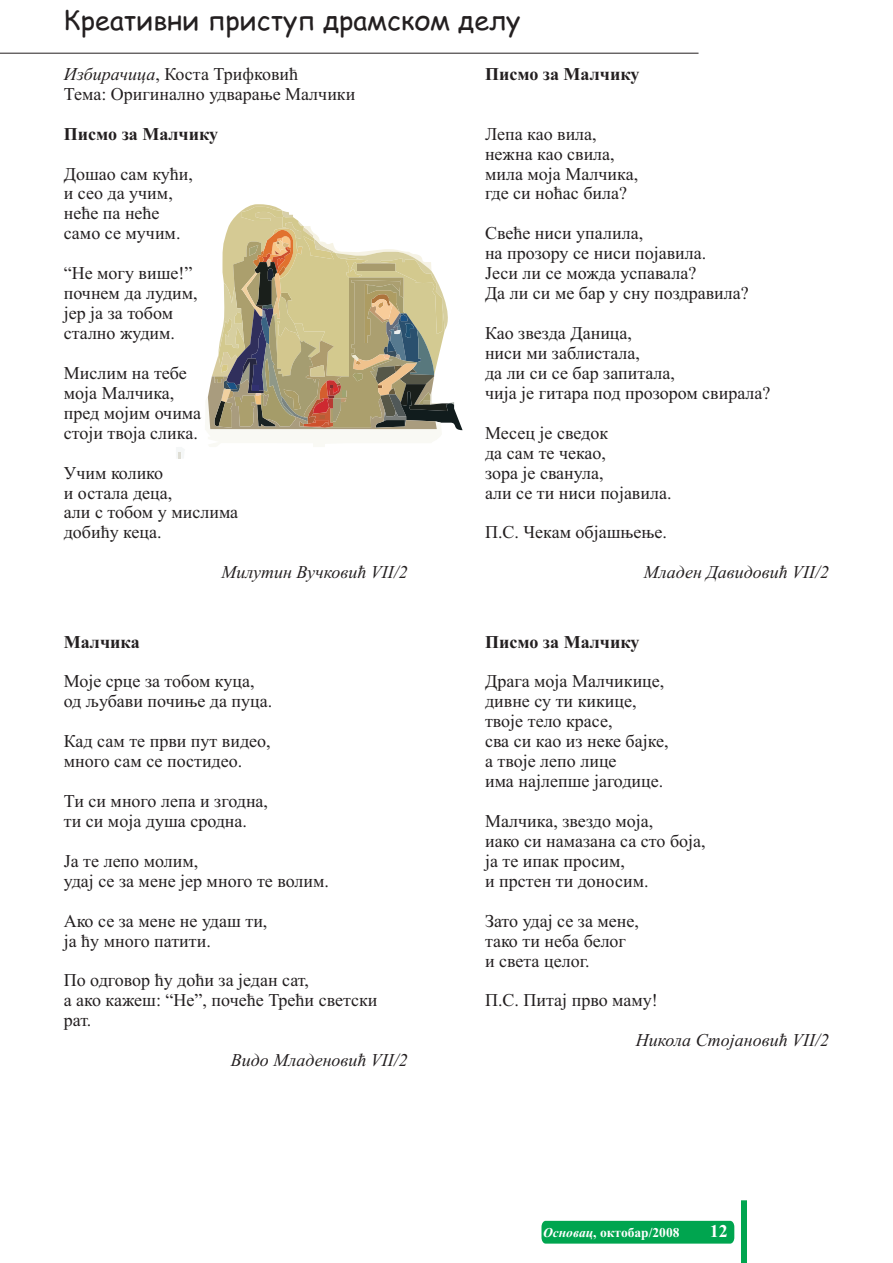
<style>
.page{position:relative;width:893px;height:1263px;background:#fff}
.page>*{position:absolute;margin:0;border:0;box-sizing:border-box;transform-origin:0 0}
.t1{font:27px "Comic Sans MS";color:#231f20}
.t2{font:18px/20px "Times New Roman";color:#231f20}
.t3{font:italic 18px "Times New Roman";color:#231f20}
.t4{font:700 18px "Times New Roman";color:#231f20}
.t5{font:700 18px "Times New Roman";color:#fff}
.t6{font:700 13.5px "Times New Roman";color:#fff}
.s1{font-style:italic}
</style>
<div class="page">
<svg style="left:205px;top:204px;width:258px;height:243px"></svg>
<svg style="left:178px;top:452px;width:3px;height:7px"></svg>
<div style="left:741px;top:1200px;width:6px;height:63px;background:#00a54f"></div>
<div style="left:541px;top:1221px;width:193px;height:22px;background:#00a54f"></div>
<hr style="left:0;top:53px;width:698px;height:1px;background:#231f20">
<h1 class="t1" style="left:64px;top:9px;width:458px">Креативни приступ драмском делу</h1>
<p class="t2" style="left:64px;top:66px;width:293px"><span class="s1">Избирачица</span>, Коста Трифковић<br>Тема: Оригинално удварање Малчики</p>
<p class="t4" style="left:64px;top:127px;width:156px">Писмо за Малчику</p>
<p class="t2" style="left:64px;top:165px;width:131px">Дошао сам кући, и сео да учим, неће па неће само се мучим.</p>
<p class="t2" style="left:64px;top:265px;width:135px">“Не могу више!” почнем да лудим, јер ја за тобом стално жудим.</p>
<p class="t2" style="left:64px;top:365px;width:139px">Мислим на тебе моја Малчика, пред мојим очима стоји твоја слика.</p>
<p class="t2" style="left:64px;top:464px;width:176px">Учим колико<br>и остала деца,<br>али с тобом у мислима добићу кеца.</p>
<p class="t3" style="left:222px;top:566px;width:188px">Милутин Вучковић VII/2</p>
<p class="t4" style="left:64px;top:635px;width:77px">Малчика</p>
<p class="t2" style="left:64px;top:673px;width:210px">Моје срце за тобом куца, од љубави почиње да пуца.</p>
<p class="t2" style="left:64px;top:733px;width:208px">Кад сам те први пут видео, много сам се постидео.</p>
<p class="t2" style="left:64px;top:793px;width:206px">Ти си много лепа и згодна, ти си моја душа сродна.</p>
<p class="t2" style="left:64px;top:852px;width:267px">Ја те лепо молим,<br>удај се за мене јер много те волим.</p>
<p class="t2" style="left:64px;top:912px;width:205px">Ако се за мене не удаш ти, ја ћу много патити.</p>
<p class="t2" style="left:64px;top:972px;width:315px">По одговор ћу доћи за један сат,<br>а ако кажеш: “Не”, почеће Трећи светски рат.</p>
<p class="t3" style="left:231px;top:1054px;width:179px">Видо Младеновић VII/2</p>
<p class="t4" style="left:485px;top:68px;width:156px">Писмо за Малчику</p>
<p class="t2" style="left:485px;top:125px;width:155px">Лепа као вила, нежна као свила, мила моја Малчика, где си ноћас била?</p>
<p class="t2" style="left:485px;top:225px;width:265px">Свеће ниси упалила,<br>на прозору се ниси појавила.<br>Јеси ли се можда успавала?<br>Да ли си ме бар у сну поздравила?</p>
<p class="t2" style="left:485px;top:325px;width:287px">Као звезда Даница,<br>ниси ми заблистала,<br>да ли си се бар запитала,<br>чија је гитара под прозором свирала?</p>
<p class="t2" style="left:485px;top:424px;width:188px">Месец је сведок<br>да сам те чекао,<br>зора је сванула,<br>али се ти ниси појавила.</p>
<p class="t2" style="left:485px;top:524px;width:184px">П.С. Чекам објашњење.</p>
<p class="t3" style="left:644px;top:566px;width:187px">Младен Давидовић VII/2</p>
<p class="t4" style="left:485px;top:635px;width:156px">Писмо за Малчику</p>
<p class="t2" style="left:485px;top:673px;width:185px">Драга моја Малчикице, дивне су ти кикице, твоје тело красе,<br>сва си као из неке бајке, а твоје лепо лице<br>има најлепше јагодице.</p>
<p class="t2" style="left:485px;top:813px;width:222px">Малчика, звездо моја,<br>иако си намазана са сто боја, ја те ипак просим,<br>и прстен ти доносим.</p>
<p class="t2" style="left:485px;top:912px;width:155px">Зато удај се за мене, тако ти неба белог и света целог.</p>
<p class="t2" style="left:485px;top:992px;width:174px">П.С. Питај прво маму!</p>
<p class="t3" style="left:636px;top:1034px;width:195px">Никола Стојановић VII/2</p>
<p class="t6" style="left:543px;top:1227px;width:138px"><span class="s1">Основац</span>, октобар/2008</p>
<p class="t5" style="left:710px;top:1224px;width:19px">12</p>
</div>
